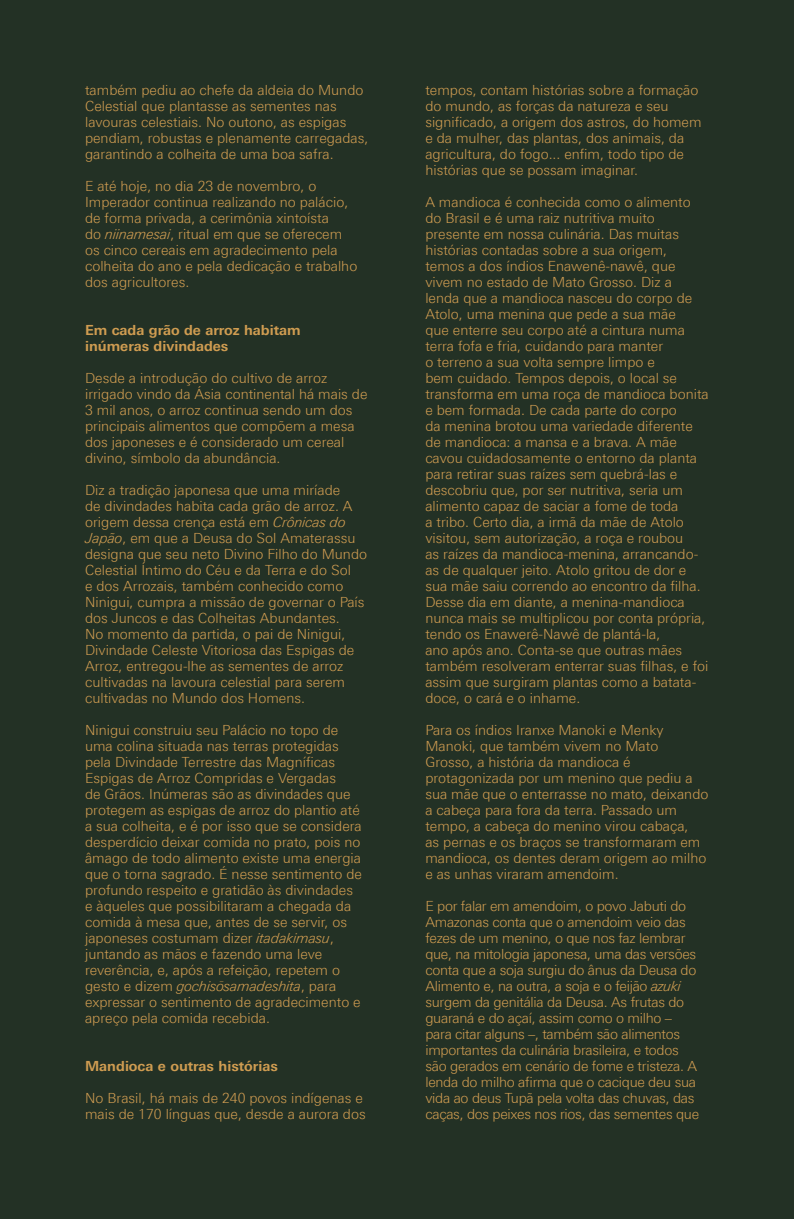
<style>
.page{position:relative;width:794px;height:1219px;background:#233125}
.page>*{position:absolute;margin:0;border:0;box-sizing:border-box;transform-origin:0 0}
.t1{font:300 14px/16px "Linotype Univers 330";color:#cf9c51}
.t2{font:300 14px/16px "Linotype Univers 330";letter-spacing:-.02em;color:#cf9c51}
.t3{font:700 14px/16px "Linotype Univers 630";color:#cf9c51}
.s1{font-family:"Linotype Univers 331 Light It";font-weight:400}
</style>
<div class="page">
<p class="t1" style="left:85px;top:82px;width:285px">também pediu ao chefe da aldeia do Mundo Celestial que plantasse as sementes nas lavouras celestiais. No outono, as espigas pendiam, robustas e plenamente carregadas, garantindo a colheita de uma boa safra.</p>
<p class="t1" style="left:85px;top:178px;width:274px">E até hoje, no dia 23 de novembro, o Imperador continua realizando no palácio, de forma privada, a cerimônia xintoísta<br>do <span class="s1">niinamesai</span>, ritual em que se oferecem os cinco cereais em agradecimento pela colheita do ano e pela dedicação e trabalho dos agricultores.</p>
<p class="t3" style="left:85px;top:322px;width:217px">Em cada grão de arroz habitam inúmeras divindades</p>
<p class="t1" style="left:85px;top:370px;width:284px">Desde a introdução do cultivo de arroz irrigado vindo da Ásia continental há mais de 3 mil anos, o arroz continua sendo um dos principais alimentos que compõem a mesa dos japoneses e é considerado um cereal divino, símbolo da abundância.</p>
<p class="t1" style="left:85px;top:482px;width:283px">Diz a tradição japonesa que uma miríade<br>de divindades habita cada grão de arroz. A origem dessa crença está em <span class="s1">Crônicas do Japão</span>, em que a Deusa do Sol Amaterassu designa que seu neto Divino Filho do Mundo Celestial Íntimo do Céu e da Terra e do Sol<br>e dos Arrozais, também conhecido como Ninigui, cumpra a missão de governar o País dos Juncos e das Colheitas Abundantes.<br>No momento da partida, o pai de Ninigui, Divindade Celeste Vitoriosa das Espigas de Arroz, entregou-lhe as sementes de arroz cultivadas na lavoura celestial para serem cultivadas no Mundo dos Homens.</p>
<p class="t1" style="left:85px;top:722px;width:278px">Ninigui construiu seu Palácio no topo de uma colina situada nas terras protegidas pela Divindade Terrestre das Magníficas Espigas de Arroz Compridas e Vergadas<br>de Grãos. Inúmeras são as divindades que protegem as espigas de arroz do plantio até a sua colheita, e é por isso que se considera desperdício deixar comida no prato, pois no âmago de todo alimento existe uma energia que o torna sagrado. É nesse sentimento de profundo respeito e gratidão às divindades e àqueles que possibilitaram a chegada da comida à mesa que, antes de se servir, os japoneses costumam dizer <span class="s1">itadakimasu</span>, juntando as mãos e fazendo uma leve reverência, e, após a refeição, repetem o gesto e dizem <span class="s1">gochisōsamadeshita</span>, para expressar o sentimento de agradecimento e apreço pela comida recebida.</p>
<p class="t3" style="left:85px;top:1058px;width:194px">Mandioca e outras histórias</p>
<p class="t1" style="left:85px;top:1090px;width:282px">No Brasil, há mais de 240 povos indígenas e mais de 170 línguas que, desde a aurora dos</p>
<p class="t1" style="left:425px;top:82px;width:278px">tempos, contam histórias sobre a formação do mundo, as forças da natureza e seu significado, a origem dos astros, do homem e da mulher, das plantas, dos animais, da agricultura, do fogo... enfim, todo tipo de histórias que se possam imaginar.</p>
<p class="t1" style="left:425px;top:194px;width:285px">A mandioca é conhecida como o alimento do Brasil e é uma raiz nutritiva muito presente em nossa culinária. Das muitas histórias contadas sobre a sua origem, temos a dos índios Enawenê-nawê, que vivem no estado de Mato Grosso. Diz a lenda que a mandioca nasceu do corpo de Atolo, uma menina que pede a sua mãe<br>que enterre seu corpo até a cintura numa terra fofa e fria, cuidando para manter<br>o terreno a sua volta sempre limpo e<br>bem cuidado. Tempos depois, o local se transforma em uma roça de mandioca bonita e bem formada. De cada parte do corpo<br>da menina brotou uma variedade diferente de mandioca: a mansa e a brava. A mãe cavou cuidadosamente o entorno da planta para retirar suas raízes sem quebrá-las e descobriu que, por ser nutritiva, seria um alimento capaz de saciar a fome de toda<br>a tribo. Certo dia, a irmã da mãe de Atolo visitou, sem autorização, a roça e roubou<br>as raízes da mandioca-menina, arrancando&shy;as de qualquer jeito. Atolo gritou de dor e sua mãe saiu correndo ao encontro da filha.<br>Desse dia em diante, a menina-mandioca nunca mais se multiplicou por conta própria, tendo os Enawerê-Nawê de plantá-la,<br>ano após ano. Conta-se que outras mães também resolveram enterrar suas filhas, e foi assim que surgiram plantas como a batata&shy;doce, o cará e o inhame.</p>
<p class="t1" style="left:425px;top:722px;width:285px">Para os índios Iranxe Manoki e Menky Manoki, que também vivem no Mato Grosso, a história da mandioca é protagonizada por um menino que pediu a sua mãe que o enterrasse no mato, deixando a cabeça para fora da terra. Passado um tempo, a cabeça do menino virou cabaça,<br>as pernas e os braços se transformaram em mandioca, os dentes deram origem ao milho e as unhas viraram amendoim.</p>
<p class="t2" style="left:425px;top:898px;width:275px">E por falar em amendoim, o povo Jabuti do Amazonas conta que o amendoim veio das fezes de um menino, o que nos faz lembrar que, na mitologia japonesa, uma das versões conta que a soja surgiu do ânus da Deusa do Alimento e, na outra, a soja e o feijão <span class="s1">azuki </span>surgem da genitália da Deusa. As frutas do guaraná e do açaí, assim como o milho – para citar alguns –, também são alimentos importantes da culinária brasileira, e todos são gerados em cenário de fome e tristeza. A lenda do milho afirma que o cacique deu sua vida ao deus Tupã pela volta das chuvas, das caças, dos peixes nos rios, das sementes que</p>
</div>
